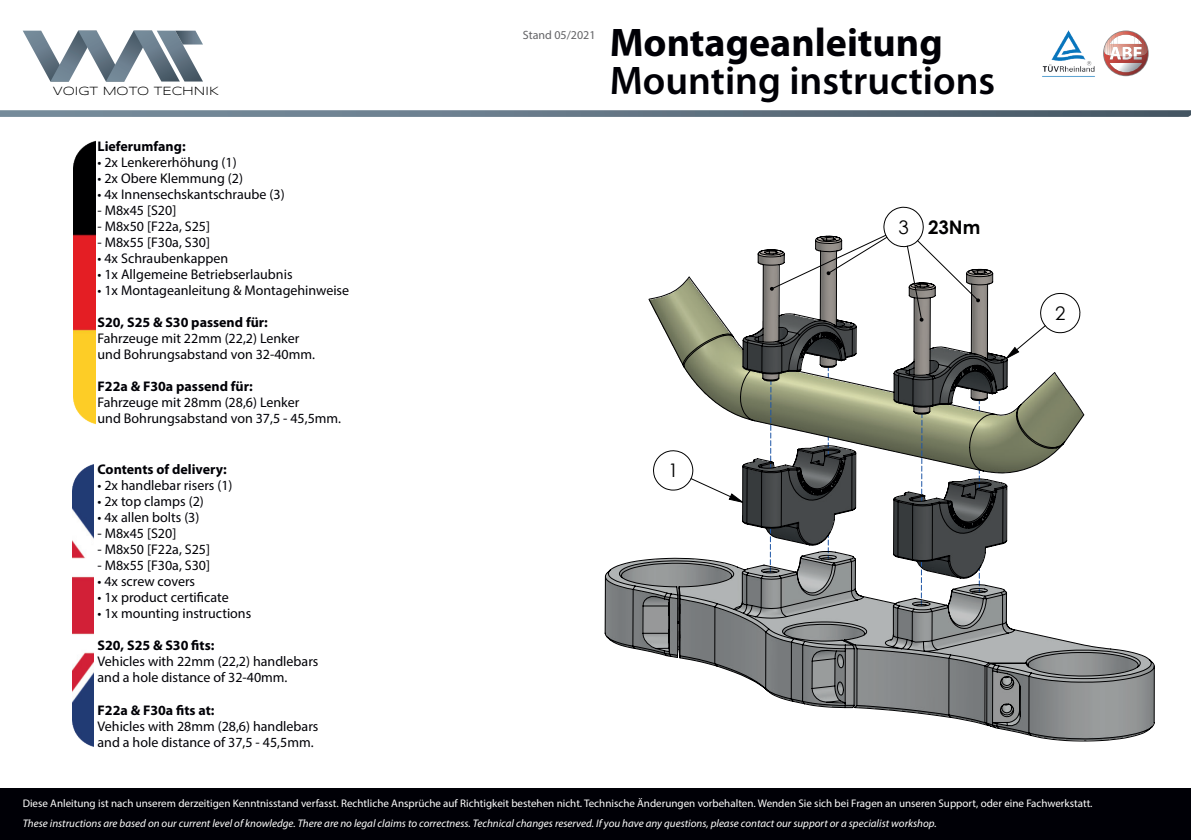
<style>
.page{position:relative;width:1191px;height:840px;background:#fff}
.page>*{position:absolute;margin:0;border:0;box-sizing:border-box;transform-origin:0 0}
.t1{font:600 40px "Myriad Pro";color:#000006}
.t2{font:700 40px "Myriad Pro";color:#000006}
.t3{font:700 18.8px "Century Gothic";color:#000001}
.t4{font:18.8px "Century Gothic";color:#000001}
.t5{font:14px/16px "Myriad Pro";color:#000006}
.t6{font:700 14px "Myriad Pro";color:#000006}
.t7{font:12.2px "Syncopate";letter-spacing:-.005em;color:#000}
.t8{font:12px "Myriad Pro";color:#636366}
.t9{font:11px "Myriad Pro";color:#fff}
.t10{font:italic 11px "Myriad Pro";color:#fff}
.s1{font-weight:400}
</style>
<div class="page">
<svg style="left:23px;top:31px;width:180px;height:50px"></svg>
<div style="left:0;top:788px;width:1191px;height:51px;background:#000006"></div>
<img style="left:1103px;top:45px;width:45px;height:30px">
<svg style="left:1104px;top:31px;width:43px;height:28px"></svg>
<img style="left:1042px;top:30px;width:53px;height:47px">
<hr style="left:595px;top:192px;width:1px;height:571px;background:#b5b7b7">
<hr style="left:595px;top:192px;width:573px;height:1px;background:#b5b7b7">
<hr style="left:1190px;top:192px;width:1px;height:571px;background:#b5b7b7">
<hr style="left:595px;top:839px;width:573px;height:1px;background:#b5b7b7">
<svg style="left:604px;top:235px;width:551px;height:506px"></svg>
<img style="left:74px;top:141px;width:21px;height:283px">
<img style="left:72px;top:464px;width:22px;height:283px">
<svg style="left:0;top:110px;width:1191px;height:7px;background:#697b89"></svg>
<p class="t7" style="left:53px;top:84px;width:167px">VOIGT MOTO TECHNIK</p>
<p class="t6" style="left:98px;top:137px;width:90px">Lieferumfang:</p>
<p class="t5" style="left:98px;top:154px;width:141px">• 2x Lenkererhöhung (1)</p>
<p class="t5" style="left:98px;top:170px;width:147px">• 2x Obere Klemmung (2)</p>
<p class="t5" style="left:98px;top:186px;width:189px">• 4x Innensechskantschraube (3)</p>
<p class="t5" style="left:98px;top:202px;width:80px">- M8x45 [S20]</p>
<p class="t5" style="left:98px;top:218px;width:114px">- M8x50 [F22a, S25]</p>
<p class="t5" style="left:98px;top:234px;width:114px">- M8x55 [F30a, S30]</p>
<p class="t5" style="left:98px;top:250px;width:132px">• 4x Schraubenkappen</p>
<p class="t5" style="left:98px;top:266px;width:196px">• 1x Allgemeine Betriebserlaubnis</p>
<p class="t5" style="left:98px;top:282px;width:253px">• 1x Montageanleitung &amp; Montagehinweise</p>
<p class="t6" style="left:98px;top:313px;width:172px">S20, S25 &amp; S30 passend für:</p>
<p class="t5" style="left:98px;top:330px;width:219px">Fahrzeuge mit 22mm (22,2) Lenker und Bohrungsabstand von 32-40mm.</p>
<p class="t6" style="left:98px;top:377px;width:157px">F22a &amp; F30a passend für:</p>
<p class="t5" style="left:98px;top:394px;width:245px">Fahrzeuge mit 28mm (28,6) Lenker<br>und Bohrungsabstand von 37,5 - 45,5mm.</p>
<p class="t6" style="left:98px;top:460px;width:131px">Contents of delivery:</p>
<p class="t5" style="left:98px;top:477px;width:137px">• 2x handlebar risers (1)</p>
<p class="t5" style="left:98px;top:493px;width:108px">• 2x top clamps (2)</p>
<p class="t5" style="left:98px;top:509px;width:103px">• 4x allen bolts (3)</p>
<p class="t5" style="left:98px;top:525px;width:80px">- M8x45 [S20]</p>
<p class="t5" style="left:98px;top:541px;width:114px">- M8x50 [F22a, S25]</p>
<p class="t5" style="left:98px;top:557px;width:114px">- M8x55 [F30a, S30]</p>
<p class="t5" style="left:98px;top:573px;width:99px">• 4x screw covers</p>
<p class="t5" style="left:98px;top:589px;width:133px">• 1x product certificate</p>
<p class="t5" style="left:98px;top:605px;width:155px">• 1x mounting instructions</p>
<p class="t6" style="left:98px;top:636px;width:118px">S20, S25 &amp; S30 fits:</p>
<p class="t5" style="left:98px;top:653px;width:222px">Vehicles with 22mm (22,2) handlebars and a hole distance of 32-40mm.</p>
<p class="t6" style="left:98px;top:700px;width:118px">F22a &amp; F30a fits at:</p>
<p class="t5" style="left:98px;top:717px;width:222px">Vehicles with 28mm (28,6) handlebars and a hole distance of 37,5 - 45,5mm.</p>
<p class="t8" style="left:523px;top:27px;width:74px">Stand 05/2021</p>
<h1 class="t2" style="left:609px;top:16px;width:335px">Montageanleitung</h1>
<h1 class="t1" style="left:609px;top:55px;width:387px">Mounting instructions</h1>
<h2 class="t3" style="left:898px;top:212px;width:83px"><span class="s1">3</span> 23Nm</h2>
<h2 class="t4" style="left:668px;top:457px;width:12px">1</h2>
<h2 class="t4" style="left:1055px;top:300px;width:12px">2</h2>
<p class="t9" style="left:23px;top:796px;width:1071px">Diese Anleitung ist nach unserem derzeitigen Kenntnisstand verfasst. Rechtliche Ansprüche auf Richtigkeit bestehen nicht. Technische Änderungen vorbehalten. Wenden Sie sich bei Fragen an unseren Support, oder eine Fachwerkstatt.</p>
<p class="t10" style="left:23px;top:816px;width:915px">These instructions are based on our current level of knowledge. There are no legal claims to correctness. Technical changes reserved. If you have any questions, please contact our support or a specialist workshop.</p>
</div>
